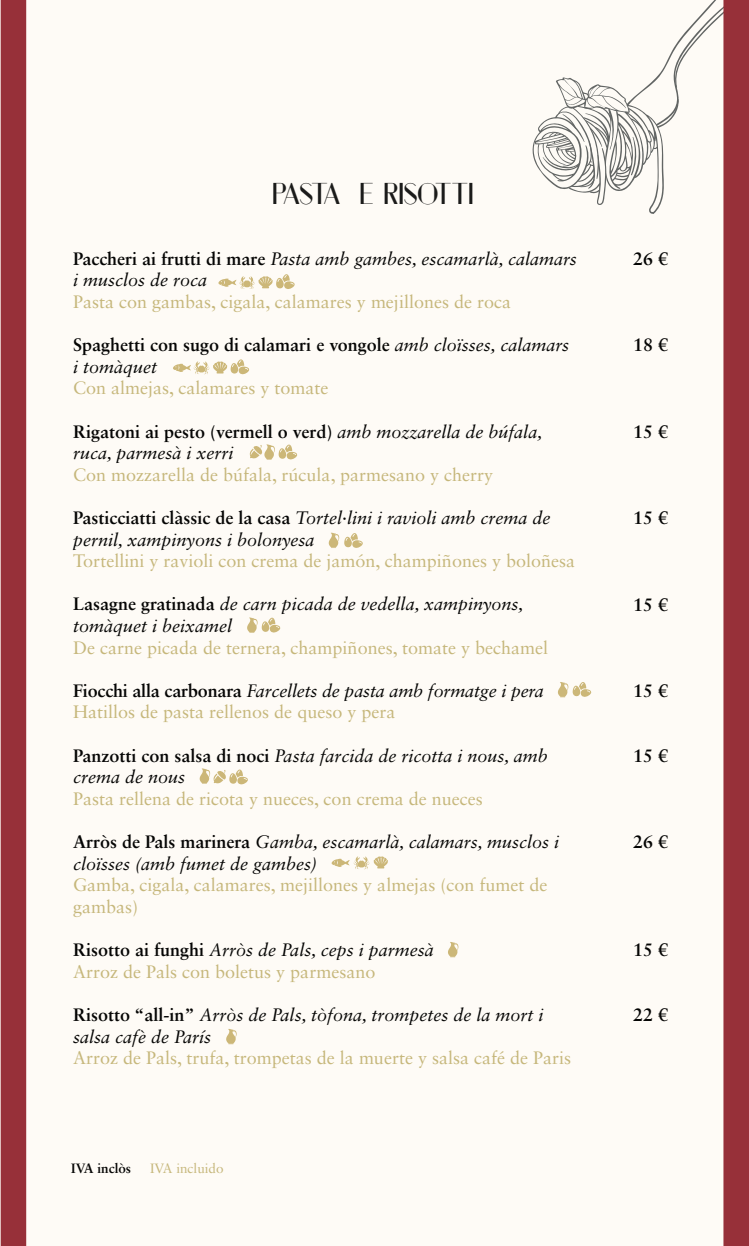
<style>
.page{position:relative;width:749px;height:1246px;background:#fff}
.page>*{position:absolute;margin:0;border:0;box-sizing:border-box;transform-origin:0 0}
.t1{font:30px "Chelsea IV";letter-spacing:-.07em;color:#1b1b1a}
.t2{font:18px/21.6px "Sabon LT Std";color:#c6b77b}
.t3{font:italic 18px/21.6px "Sabon LT Std";color:#050504}
.t4{font:700 18px/21.6px "Sabon LT Std";color:#050504}
.t5{font:13.5px "Sabon LT Std";color:#c6b77b}
.t6{font:700 13.5px "Sabon LT Std";color:#050504}
.s1{font-weight:700;font-style:normal}
.s2{font-weight:400;font-style:italic}
.s3{font-weight:700;color:#050504}
.s4{font-style:italic;color:#050504}
</style>
<div class="page">
<div style="left:0;top:0;width:747px;height:1246px;background:#fefbf6"></div>
<svg style="left:532px;top:0;width:191px;height:214px"></svg>
<svg style="left:218px;top:274px;width:77px;height:15px"></svg>
<svg style="left:173px;top:359px;width:76px;height:16px"></svg>
<svg style="left:249px;top:444px;width:48px;height:16px"></svg>
<svg style="left:328px;top:533px;width:35px;height:15px"></svg>
<svg style="left:247px;top:617px;width:33px;height:16px"></svg>
<svg style="left:199px;top:768px;width:49px;height:16px"></svg>
<svg style="left:558px;top:682px;width:33px;height:16px"></svg>
<svg style="left:331px;top:856px;width:57px;height:14px"></svg>
<svg style="left:448px;top:942px;width:10px;height:16px"></svg>
<svg style="left:226px;top:1029px;width:10px;height:16px"></svg>
<div style="left:723px;top:0;width:25px;height:1246px;background:#973039"></div>
<div style="left:1px;top:0;width:25px;height:1246px;background:#973039"></div>
<h1 class="t1" style="left:273px;top:181px;width:203px">PASTA E RISOTTI</h1>
<p class="t3" style="left:73px;top:248px;width:505px"><span class="s1">Paccheri ai frutti di mare</span> Pasta amb gambes, escamarlà, calamars i musclos de roca</p>
<p class="t2" style="left:73px;top:291px;width:439px">Pasta con gambas, cigala, calamares y mejillones de roca</p>
<p class="t4" style="left:73px;top:334px;width:497px">Spaghetti con sugo di calamari e vongole <span class="s2">amb cloïsses, calamars i tomàquet</span></p>
<p class="t2" style="left:73px;top:377px;width:257px">Con almejas, calamares y tomate</p>
<p class="t3" style="left:73px;top:420px;width:470px"><span class="s1">Rigatoni ai pesto (vermell o verd)</span> amb mozzarella de búfala, ruca, parmesà i xerri</p>
<p class="t2" style="left:73px;top:464px;width:421px">Con mozzarella de búfala, rúcula, parmesano y cherry</p>
<p class="t3" style="left:73px;top:507px;width:479px"><span class="s1">Pasticciatti clàssic de la casa</span> Tortel·lini i ravioli amb crema de pernil, xampinyons i bolonyesa</p>
<p class="t2" style="left:73px;top:550px;width:503px">Tortellini y ravioli con crema de jamón, champiñones y boloñesa</p>
<p class="t3" style="left:73px;top:593px;width:452px"><span class="s1">Lasagne gratinada</span> de carn picada de vedella, xampinyons, tomàquet i beixamel</p>
<p class="t2" style="left:73px;top:636px;width:476px">De carne picada de ternera, champiñones, tomate y bechamel</p>
<p class="t2" style="left:73px;top:680px;width:472px"><span class="s3">Fiocchi alla carbonara</span> <span class="s4">Farcellets de pasta amb formatge i pera<br></span>Hatillos de pasta rellenos de queso y pera</p>
<p class="t3" style="left:73px;top:744px;width:476px"><span class="s1">Panzotti con salsa di noci</span> Pasta farcida de ricotta i nous, amb crema de nous</p>
<p class="t2" style="left:73px;top:788px;width:411px">Pasta rellena de ricota y nueces, con crema de nueces</p>
<p class="t3" style="left:73px;top:831px;width:487px"><span class="s1">Arròs de Pals marinera</span> Gamba, escamarlà, calamars, musclos i cloïsses (amb fumet de gambes)</p>
<p class="t2" style="left:73px;top:874px;width:475px">Gamba, cigala, calamares, mejillones y almejas (con fumet de gambas)</p>
<p class="t2" style="left:73px;top:939px;width:362px"><span class="s3">Risotto ai funghi</span> <span class="s4">Arròs de Pals, ceps i parmesà<br></span>Arroz de Pals con boletus y parmesano</p>
<p class="t3" style="left:73px;top:1004px;width:472px"><span class="s1">Risotto “all-in”</span> Arròs de Pals, tòfona, trompetes de la mort i salsa cafè de París</p>
<p class="t2" style="left:73px;top:1047px;width:499px">Arroz de Pals, trufa, trompetas de la muerte y salsa café de Paris</p>
<p class="t6" style="left:71px;top:1159px;width:62px">IVA inclòs</p>
<p class="t5" style="left:150px;top:1160px;width:75px">IVA incluido</p>
<p class="t4" style="left:633px;top:247px;width:37px">26 €</p>
<p class="t4" style="left:633px;top:334px;width:37px">18 €</p>
<p class="t4" style="left:633px;top:420px;width:37px">15 €</p>
<p class="t4" style="left:633px;top:507px;width:37px">15 €</p>
<p class="t4" style="left:633px;top:593px;width:37px">15 €</p>
<p class="t4" style="left:633px;top:679px;width:37px">15 €</p>
<p class="t4" style="left:633px;top:744px;width:37px">15 €</p>
<p class="t4" style="left:633px;top:831px;width:37px">26 €</p>
<p class="t4" style="left:633px;top:939px;width:37px">15 €</p>
<p class="t4" style="left:633px;top:1003px;width:37px">22 €</p>
</div>
